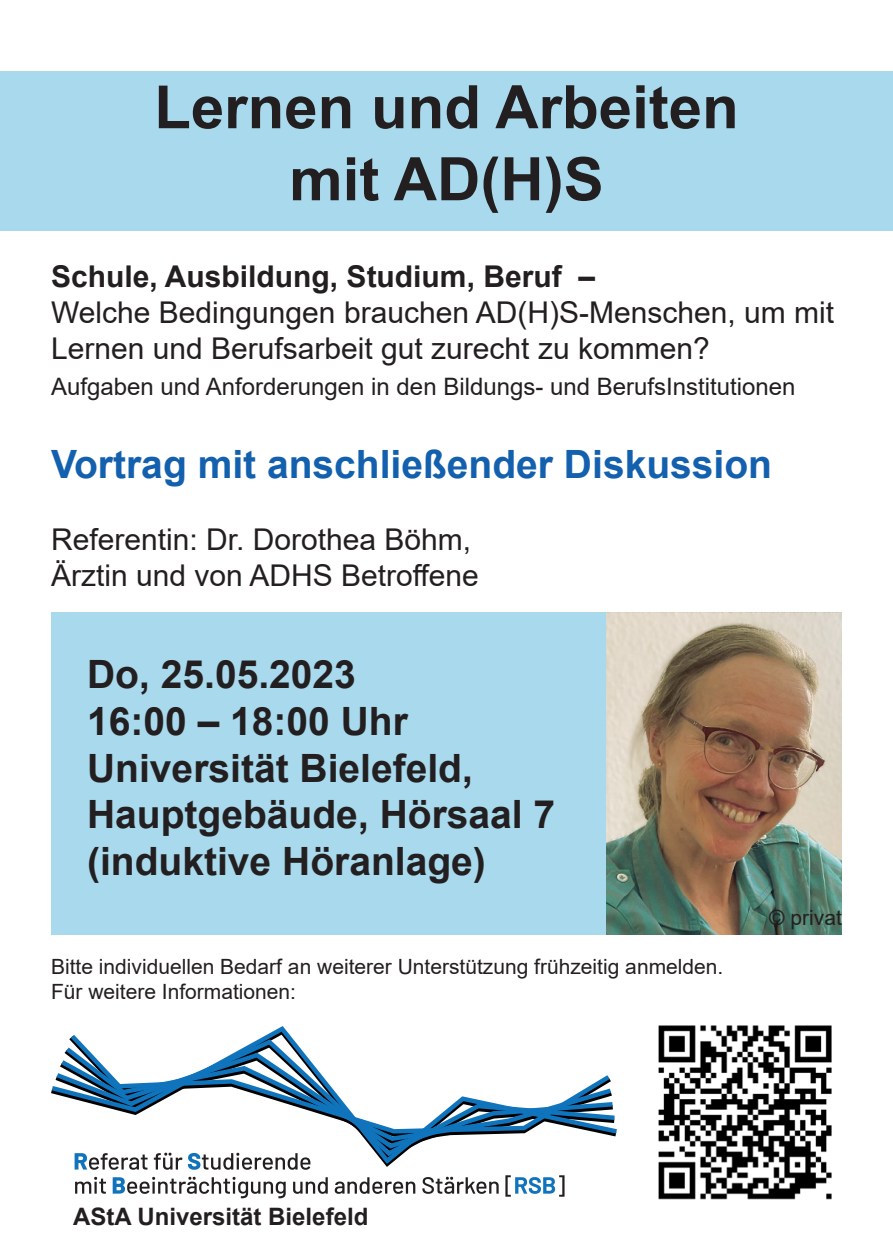
<style>
.page{position:relative;width:893px;height:1259px;background:#fff}
.page>*{position:absolute;margin:0;border:0;box-sizing:border-box;transform-origin:0 0}
.t1{font:700 60px "Arial";color:#231f20}
.t2{font:700 39px "Arial";color:#231f20}
.t3{font:700 39px "Arial";color:#1360ae}
.t4{font:30px/36px "Arial";color:#231f20}
.t5{font:700 30px "Arial";color:#231f20}
.t6{font:24px "Arial";color:#231f20}
.t7{font:700 24px "Arial";color:#231f20}
.t8{font:21px "Arial";color:#231f20}
</style>
<div class="page">
<svg style="left:57px;top:1039px;width:558px;height:117px"></svg>
<svg style="left:61px;top:1052px;width:552px;height:96px"></svg>
<svg style="left:66px;top:1047px;width:545px;height:94px"></svg>
<svg style="left:71px;top:1034px;width:539px;height:99px"></svg>
<svg style="left:75px;top:1153px;width:73px;height:16px"></svg>
<svg style="left:154px;top:1152px;width:28px;height:17px"></svg>
<svg style="left:188px;top:1152px;width:122px;height:17px"></svg>
<svg style="left:75px;top:1176px;width:31px;height:17px"></svg>
<svg style="left:113px;top:1176px;width:173px;height:22px"></svg>
<svg style="left:293px;top:1177px;width:35px;height:16px"></svg>
<svg style="left:335px;top:1177px;width:80px;height:16px"></svg>
<svg style="left:422px;top:1176px;width:77px;height:17px"></svg>
<svg style="left:505px;top:1175px;width:60px;height:21px"></svg>
<div style="left:51px;top:612px;width:555px;height:322px;background:#a8d9ec"></div>
<div style="left:0;top:71px;width:893px;height:159px;background:#a8d9ec"></div>
<img style="left:606px;top:612px;width:236px;height:322px">
<img style="left:658px;top:1025px;width:174px;height:175px">
<p class="t1" style="left:154px;top:65px;width:586px">Lernen und Arbeiten</p>
<p class="t1" style="left:289px;top:137px;width:316px">mit AD(H)S</p>
<p class="t5" style="left:51px;top:255px;width:545px">Schule, Ausbildung, Studium, Beruf –</p>
<p class="t4" style="left:51px;top:294px;width:785px">Welche Bedingungen brauchen AD(H)S-Menschen, um mit<br>Lernen und Berufsarbeit gut zurecht zu kommen?</p>
<p class="t6" style="left:51px;top:370px;width:746px">Aufgaben und Anforderungen in den Bildungs- und BerufsInstitutionen</p>
<p class="t3" style="left:51px;top:437px;width:722px">Vortrag mit anschließender Diskussion</p>
<p class="t4" style="left:51px;top:521px;width:422px">Referentin: Dr. Dorothea Böhm,</p>
<p class="t4" style="left:51px;top:557px;width:429px">Ärztin und von ADHS Betroffene</p>
<p class="t2" style="left:87px;top:646px;width:270px">Do, 25.05.2023</p>
<p class="t2" style="left:87px;top:693px;width:322px">16:00 – 18:00 Uhr</p>
<p class="t2" style="left:87px;top:740px;width:387px">Universität Bielefeld,</p>
<p class="t2" style="left:87px;top:787px;width:470px">Hauptgebäude, Hörsaal 7</p>
<p class="t2" style="left:87px;top:834px;width:400px">(induktive Höranlage)</p>
<p class="t8" style="left:51px;top:952px;width:674px">Bitte individuellen Bedarf an weiterer Unterstützung frühzeitig anmelden.</p>
<p class="t8" style="left:51px;top:977px;width:247px">Für weitere Informationen:</p>
<p class="t8" style="left:769px;top:903px;width:74px">© privat</p>
<p class="t7" style="left:73px;top:1200px;width:297px">AStA Universität Bielefeld</p>
</div>
